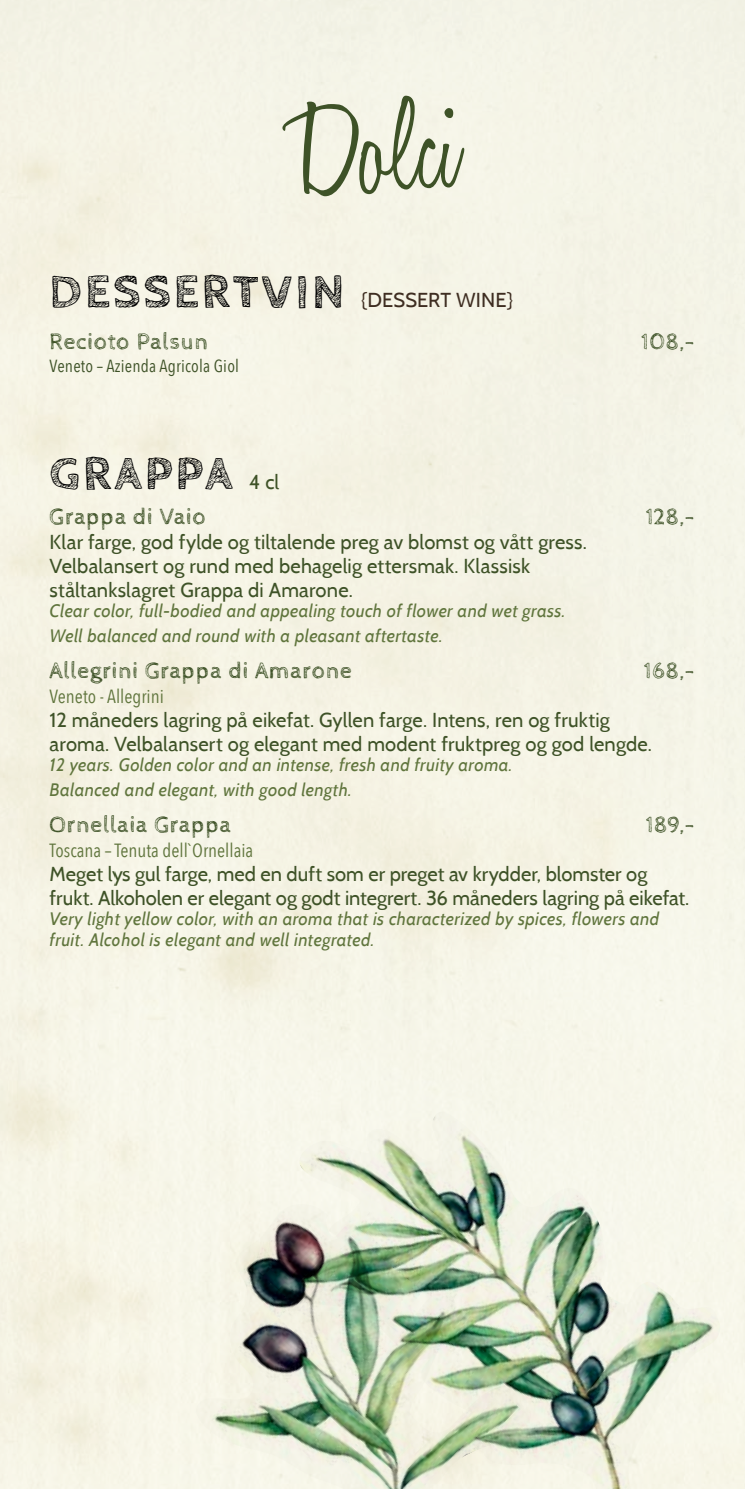
<style>
.page{position:relative;width:745px;height:1489px;background:#fff}
.page>*{position:absolute;margin:0;border:0;box-sizing:border-box;transform-origin:0 0}
.t1{font:300 134.75px "Honey Script";color:#3e5227}
.t2{font:700 48.65px "Cabin Sketch";letter-spacing:.06em;color:#000}
.t3{font:23.28px "Cabin Sketch";letter-spacing:.02em;color:#3e5227}
.t4{font:20.12px/24.3px "Cabin";letter-spacing:.01em;color:#3e5227}
.t5{font:20.12px "Cabin";letter-spacing:.005em;color:#3e2d21}
.t6{font:19.07px "Avenir Next Condensed";color:#60753d}
.t7{font:italic 18.03px/24.3px "Cabin";letter-spacing:.02em;color:#60753d}
.t8{font:17.5px "Avenir Next Condensed";letter-spacing:.01em;color:#3e5227}
</style>
<div class="page">
<img style="left:276px;top:1111px;width:444px;height:377px">
<img style="left:185px;top:1204px;width:344px;height:284px">
<h1 class="t1" style="left:285px;top:64px;width:175px">Dolci</h1>
<h2 class="t2" style="left:50px;top:264px;width:296px">DESSERTVIN</h2>
<p class="t5" style="left:361px;top:287px;width:153px">{DESSERT WINE}</p>
<p class="t3" style="left:50px;top:329px;width:160px">Recioto Palsun</p>
<p class="t3" style="left:640px;top:329px;width:56px">108,-</p>
<p class="t8" style="left:50px;top:351px;width:191px">Veneto – Azienda Agricola Giol</p>
<h2 class="t2" style="left:50px;top:446px;width:184px">GRAPPA</h2>
<p class="t4" style="left:249px;top:469px;width:32px">4 cl</p>
<p class="t3" style="left:50px;top:504px;width:158px">Grappa di Vaio</p>
<p class="t3" style="left:645px;top:504px;width:51px">128,-</p>
<p class="t4" style="left:50px;top:529px;width:538px">Klar farge, god fylde og tiltalende preg av blomst og vått gress.<br>Velbalansert og rund med behagelig ettersmak. Klassisk ståltankslagret Grappa di Amarone.</p>
<p class="t7" style="left:50px;top:599px;width:517px">Clear color, full-bodied and appealing touch of flower and wet grass.<br>Well balanced and round with a pleasant aftertaste.</p>
<p class="t3" style="left:50px;top:658px;width:303px">Allegrini Grappa di Amarone</p>
<p class="t3" style="left:643px;top:658px;width:53px">168,-</p>
<p class="t6" style="left:50px;top:679px;width:116px">Veneto - Allegrini</p>
<p class="t4" style="left:50px;top:707px;width:603px">12 måneders lagring på eikefat. Gyllen farge. Intens, ren og fruktig aroma. Velbalansert og elegant med modent fruktpreg og god lengde.</p>
<p class="t7" style="left:50px;top:752px;width:464px">12 years. Golden color and an intense, fresh and fruity aroma.<br>Balanced and elegant, with good length.</p>
<p class="t3" style="left:50px;top:812px;width:183px">Ornellaia Grappa</p>
<p class="t3" style="left:645px;top:812px;width:51px">189,-</p>
<p class="t6" style="left:50px;top:833px;width:205px">Toscana – Tenuta dell`Ornellaia</p>
<p class="t4" style="left:50px;top:861px;width:640px">Meget lys gul farge, med en duft som er preget av krydder, blomster og frukt. Alkoholen er elegant og godt integrert. 36 måneders lagring på eikefat.</p>
<p class="t7" style="left:50px;top:908px;width:610px;line-height:20.1px">Very light yellow color, with an aroma that is characterized by spices, flowers and fruit. Alcohol is elegant and well integrated.</p>
</div>
